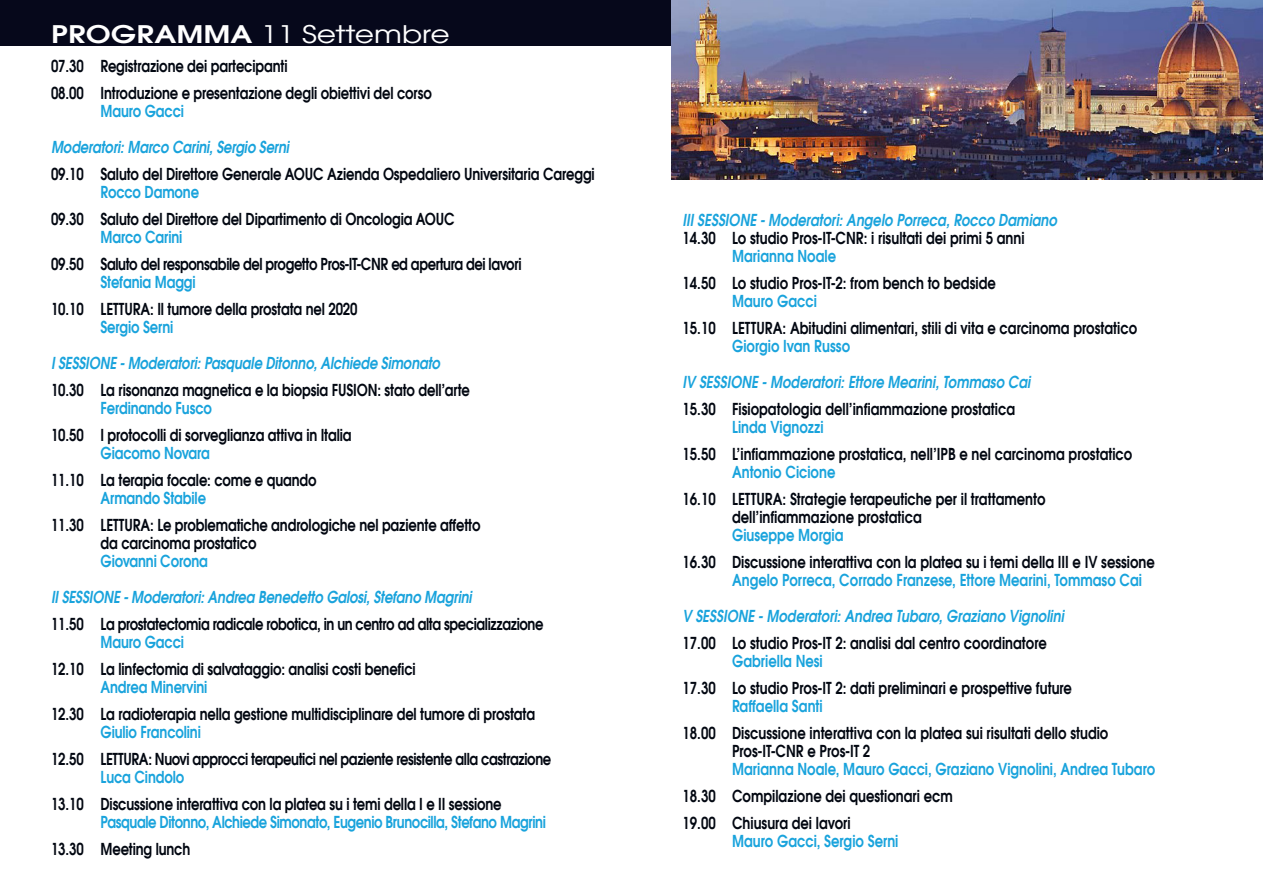
<style>
.page{position:relative;width:1263px;height:893px;background:#fff}
.page>*{position:absolute;margin:0;border:0;box-sizing:border-box;transform-origin:0 0}
.t1{font:24.3px "Evolventa";color:#fff;scale:1.22 1}
.t2{font:700 16.5px "Evolventa";letter-spacing:-.01em;color:#020711;scale:.8 1}
.t3{font:700 16.5px "Evolventa";letter-spacing:-.01em;color:#19a3dc;scale:.8 1}
.t4{font:italic 700 16.5px "Evolventa";letter-spacing:-.01em;color:#19a3dc;scale:.8 1}
.t5{font:700 16.5px "Evolventa";letter-spacing:-.03em;color:#020711;scale:.8 1}
.t6{font:700 16.5px "Evolventa";letter-spacing:-.03em;color:#19a3dc;scale:.8 1}
.s1{font-weight:700}
</style>
<div class="page">
<div style="left:0;top:0;width:682px;height:46px;background:#06081b"></div>
<img style="left:672px;top:0;width:591px;height:180px">
<p class="t1" style="left:51px;top:19px;width:328px"><span class="s1">PROGRAMMA</span> 11 Settembre</p>
<p class="t2" style="left:51px;top:55px;width:297px">07.30 Registrazione dei partecipanti</p>
<p class="t2" style="left:51px;top:82px;width:478px">08.00 Introduzione e presentazione degli obiettivi del corso</p>
<p class="t3" style="left:101px;top:100px;width:106px">Mauro Gacci</p>
<p class="t4" style="left:51px;top:136px;width:299px">Moderatori: Marco Carini, Sergio Serni</p>
<p class="t2" style="left:51px;top:163px;width:681px">09.10 Saluto del Direttore Generale AOUC Azienda Ospedaliero Universitaria Careggi</p>
<p class="t3" style="left:101px;top:181px;width:125px">Rocco Damone</p>
<p class="t2" style="left:51px;top:208px;width:506px">09.30 Saluto del Direttore del Dipartimento di Oncologia AOUC</p>
<p class="t3" style="left:101px;top:226px;width:104px">Marco Carini</p>
<p class="t5" style="left:51px;top:253px;width:590px">09.50 Saluto del responsabile del progetto Pros-IT-CNR ed apertura dei lavori</p>
<p class="t3" style="left:101px;top:271px;width:121px">Stefania Maggi</p>
<p class="t2" style="left:51px;top:298px;width:385px">10.10 LETTURA: Il tumore della prostata nel 2020</p>
<p class="t3" style="left:101px;top:316px;width:92px">Sergio Serni</p>
<p class="t4" style="left:51px;top:352px;width:488px">I SESSIONE - Moderatori: Pasquale Ditonno, Alchiede Simonato</p>
<p class="t2" style="left:51px;top:379px;width:525px">10.30 La risonanza magnetica e la biopsia FUSION: stato dell’arte</p>
<p class="t3" style="left:101px;top:397px;width:141px">Ferdinando Fusco</p>
<p class="t2" style="left:51px;top:424px;width:377px">10.50 I protocolli di sorveglianza attiva in Italia</p>
<p class="t3" style="left:101px;top:442px;width:138px">Giacomo Novara</p>
<p class="t2" style="left:51px;top:469px;width:334px">11.10 La terapia focale: come e quando</p>
<p class="t3" style="left:101px;top:487px;width:133px">Armando Stabile</p>
<p class="t2" style="left:51px;top:514px;width:538px">11.30 LETTURA: Le problematiche andrologiche nel paziente affetto</p>
<p class="t2" style="left:101px;top:532px;width:196px">da carcinoma prostatico</p>
<p class="t3" style="left:101px;top:550px;width:136px">Giovanni Corona</p>
<p class="t4" style="left:51px;top:586px;width:527px">II SESSIONE - Moderatori: Andrea Benedetto Galosi, Stefano Magrini</p>
<p class="t5" style="left:51px;top:613px;width:617px">11.50 La prostatectomia radicale robotica, in un centro ad alta specializzazione</p>
<p class="t3" style="left:101px;top:631px;width:106px">Mauro Gacci</p>
<p class="t2" style="left:51px;top:658px;width:457px">12.10 La linfectomia di salvataggio: analisi costi benefici</p>
<p class="t3" style="left:101px;top:676px;width:135px">Andrea Minervini</p>
<p class="t2" style="left:51px;top:703px;width:607px">12.30 La radioterapia nella gestione multidisciplinare del tumore di prostata</p>
<p class="t3" style="left:101px;top:721px;width:127px">Giulio Francolini</p>
<p class="t5" style="left:51px;top:748px;width:627px">12.50 LETTURA: Nuovi approcci terapeutici nel paziente resistente alla castrazione</p>
<p class="t3" style="left:101px;top:766px;width:106px">Luca Cindolo</p>
<p class="t2" style="left:51px;top:793px;width:565px">13.10 Discussione interattiva con la platea su i temi della I e II sessione</p>
<p class="t6" style="left:101px;top:811px;width:558px">Pasquale Ditonno, Alchiede Simonato, Eugenio Brunocilla, Stefano Magrini</p>
<p class="t2" style="left:51px;top:838px;width:176px">13.30 Meeting lunch</p>
<p class="t4" style="left:682px;top:209px;width:470px">III SESSIONE - Moderatori: Angelo Porreca, Rocco Damiano</p>
<p class="t2" style="left:682px;top:227px;width:429px">14.30 Lo studio Pros-IT-CNR: i risultati dei primi 5 anni</p>
<p class="t3" style="left:732px;top:245px;width:132px">Marianna Noale</p>
<p class="t2" style="left:682px;top:272px;width:393px">14.50 Lo studio Pros-IT-2: from bench to bedside</p>
<p class="t3" style="left:732px;top:290px;width:108px">Mauro Gacci</p>
<p class="t2" style="left:682px;top:317px;width:570px">15.10 LETTURA: Abitudini alimentari, stili di vita e carcinoma prostatico</p>
<p class="t3" style="left:732px;top:335px;width:149px">Giorgio Ivan Russo</p>
<p class="t4" style="left:682px;top:371px;width:436px">IV SESSIONE - Moderatori: Ettore Mearini, Tommaso Cai</p>
<p class="t2" style="left:682px;top:398px;width:417px">15.30 Fisiopatologia dell’infiammazione prostatica</p>
<p class="t3" style="left:732px;top:416px;width:116px">Linda Vignozzi</p>
<p class="t2" style="left:682px;top:443px;width:564px">15.50 L’infiammazione prostatica, nell’IPB e nel carcinoma prostatico</p>
<p class="t3" style="left:732px;top:461px;width:131px">Antonio Cicione</p>
<p class="t2" style="left:682px;top:488px;width:455px">16.10 LETTURA: Strategie terapeutiche per il trattamento</p>
<p class="t2" style="left:732px;top:506px;width:239px">dell’infiammazione prostatica</p>
<p class="t3" style="left:732px;top:524px;width:141px">Giuseppe Morgia</p>
<p class="t2" style="left:682px;top:551px;width:592px">16.30 Discussione interattiva con la platea su i temi della III e IV sessione</p>
<p class="t3" style="left:732px;top:569px;width:514px">Angelo Porreca, Corrado Franzese, Ettore Mearini, Tommaso Cai</p>
<p class="t4" style="left:682px;top:605px;width:478px">V SESSIONE - Moderatori: Andrea Tubaro, Graziano Vignolini</p>
<p class="t2" style="left:682px;top:632px;width:457px">17.00 Lo studio Pros-IT 2: analisi dal centro coordinatore</p>
<p class="t3" style="left:732px;top:650px;width:115px">Gabriella Nesi</p>
<p class="t2" style="left:682px;top:677px;width:488px">17.30 Lo studio Pros-IT 2: dati preliminari e prospettive future</p>
<p class="t3" style="left:732px;top:695px;width:115px">Raffaella Santi</p>
<p class="t2" style="left:682px;top:722px;width:534px">18.00 Discussione interattiva con la platea sui risultati dello studio</p>
<p class="t2" style="left:732px;top:740px;width:174px">Pros-IT-CNR e Pros-IT 2</p>
<p class="t3" style="left:732px;top:758px;width:531px">Marianna Noale, Mauro Gacci, Graziano Vignolini, Andrea Tubaro</p>
<p class="t2" style="left:682px;top:785px;width:339px">18.30 Compilazione dei questionari ecm</p>
<p class="t2" style="left:682px;top:812px;width:212px">19.00 Chiusura dei lavori</p>
<p class="t3" style="left:732px;top:830px;width:210px">Mauro Gacci, Sergio Serni</p>
</div>
